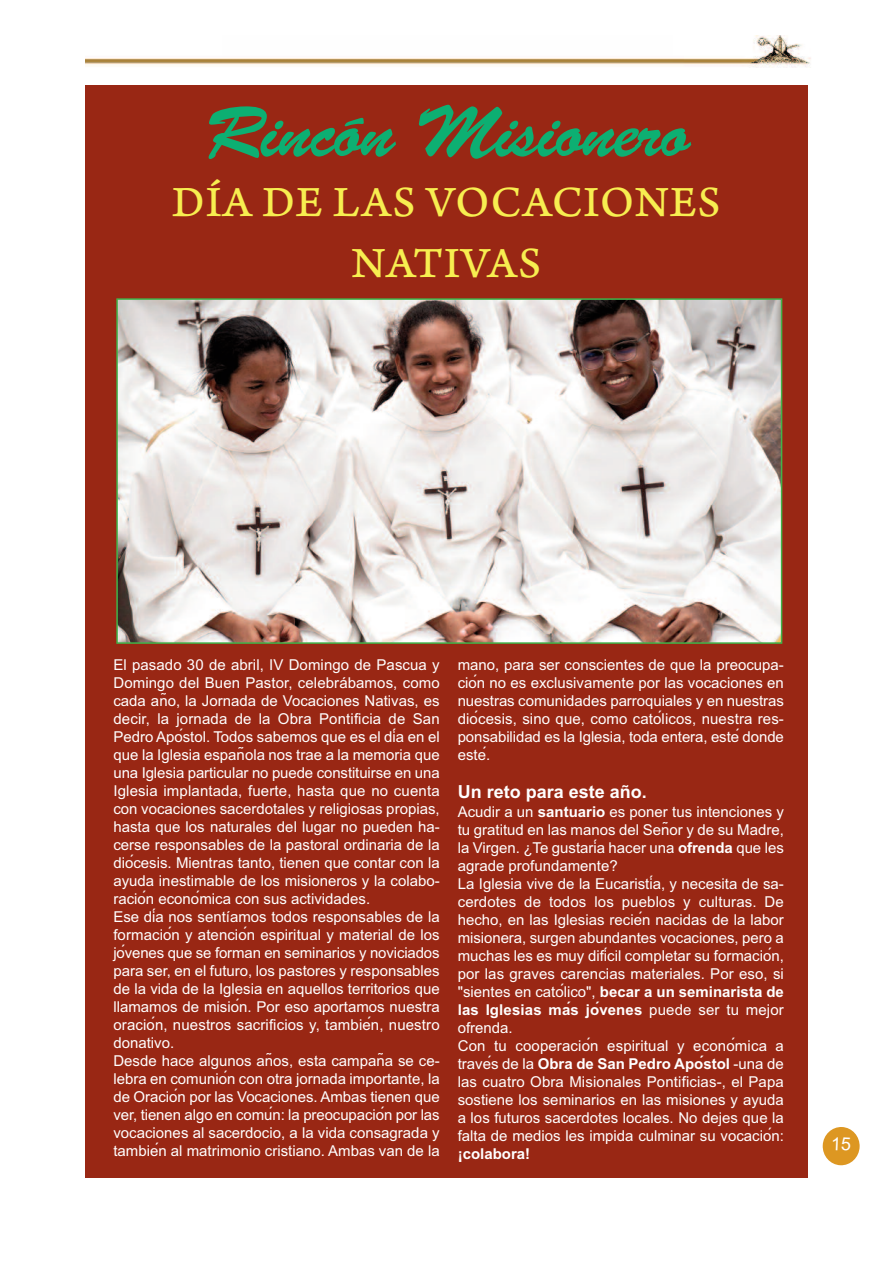
<style>
.page{position:relative;width:893px;height:1263px;background:#fff}
.page>*{position:absolute;margin:0;border:0;box-sizing:border-box;transform-origin:0 0}
.t1{font:72px "Brush Script Std";letter-spacing:-.025em;color:#0daf72}
.t2{font:45px/60.9px "Arno Pro Caption";letter-spacing:.01em;color:#f7ee50;text-align:center}
.t3{font:700 18px "Arial";color:#fff}
.t4{font:15px/18px "Arial";color:#fff}
.t5{font:700 15px "Arial";color:#fff}
.s1{font-weight:700}
</style>
<div class="page">
<img style="left:85px;top:35px;width:726px;height:32px">
<div style="left:85px;top:85px;width:723px;height:1093px;background:#992714"></div>
<img style="left:119px;top:301px;width:660px;height:340px">
<div style="left:116px;top:298px;width:666px;height:346px;border:2px solid #41b349"></div>
<svg style="left:822px;top:1127px;width:38px;height:39px"></svg>
<h1 class="t1" style="left:205px;top:106px;width:487px">Rincón Misionero</h1>
<h2 class="t2" style="left:172px;top:176px;width:550px">DÍA DE LAS VOCACIONES<br>NATIVAS</h2>
<p class="t4" style="left:113px;top:656px;width:328px">El pasado 30 de abril, IV Domingo de Pascua y Domingo del Buen Pastor, celebrábamos, como cada año, la Jornada de Vocaciones Nativas, es decir, la jornada de la Obra Pontificia de San Pedro Apoś tol. Todos sabemos que es el diá en el que la Iglesia espanõ la nos trae a la memoria que una Iglesia particular no puede constituirse en una Iglesia implantada, fuerte, hasta que no cuenta con vocaciones sacerdotales y religiosas propias, hasta que los naturales del lugar no pueden ha&shy;cerse responsables de la pastoral ordinaria de la diócesis. Mientras tanto, tienen que contar con la ayuda inestimable de los misioneros y la colabo&shy;ración económica con sus actividades.<br>Ese día nos sentíamos todos responsables de la formación y atención espiritual y material de los jov́ enes que se forman en seminarios y noviciados para ser, en el futuro, los pastores y responsables de la vida de la Iglesia en aquellos territorios que llamamos de misión. Por eso aportamos nuestra oración, nuestros sacrificios y, también, nuestro donativo.<br>Desde hace algunos años, esta campaña se ce&shy;lebra en comunioń con otra jornada importante, la de Oracioń por las Vocaciones. Ambas tienen que ver, tienen algo en comuń : la preocupacioń por las vocaciones al sacerdocio, a la vida consagrada y también al matrimonio cristiano. Ambas van de la</p>
<p class="t4" style="left:458px;top:656px;width:328px;text-align:justify">mano, para ser conscientes de que la preocupa&shy;ción no es exclusivamente por las vocaciones en nuestras comunidades parroquiales y en nuestras diócesis, sino que, como católicos, nuestra res&shy;ponsabilidad es la Iglesia, toda entera, estédonde esté.</p>
<p class="t3" style="left:458px;top:781px;width:191px">Un reto para este año.</p>
<p class="t4" style="left:458px;top:803px;width:328px">Acudir a un <span class="s1">santuario</span> es poner tus intenciones y tu gratitud en las manos del Señor y de su Madre, la Virgen. ¿Te gustariá hacer una <span class="s1">ofrenda</span> que les agrade profundamente?<br>La Iglesia vive de la Eucaristía, y necesita de sa&shy;cerdotes de todos los pueblos y culturas. De hecho, en las Iglesias recién nacidas de la labor misionera, surgen abundantes vocaciones, pero a muchas les es muy difícil completar su formación, por las graves carencias materiales. Por eso, si "sientes en católico", <span class="s1">becar a un seminarista de las Iglesias más jóvenes</span> puede ser tu mejor ofrenda.<br>Con tu cooperación espiritual y económica a través de la <span class="s1">Obra de San Pedro Apóstol</span> -una de las cuatro Obra Misionales Pontificias-, el Papa sostiene los seminarios en las misiones y ayuda a los futuros sacerdotes locales. No dejes que la falta de medios les impida culminar su vocación:</p>
<p class="t5" style="left:458px;top:1145px;width:74px">¡colabora!</p>
</div>
